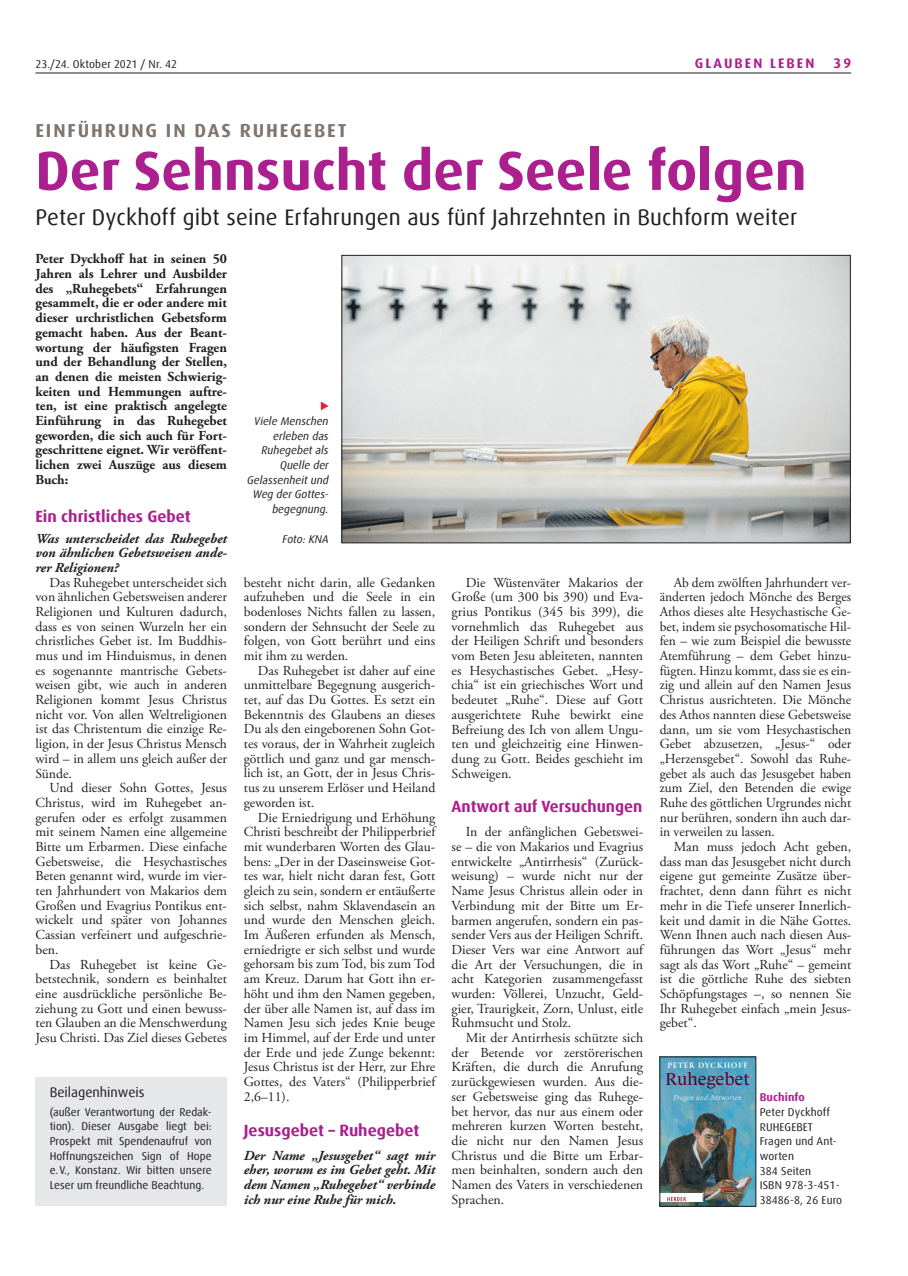
<style>
.page{position:relative;width:908px;height:1276px;background:#fff}
.page>*{position:absolute;margin:0;border:0;box-sizing:border-box;transform-origin:0 0}
.t1{font:700 55px "Dax Offc Pro";color:#ab208e}
.t2{font:22.5px "Dax Offc Pro";letter-spacing:.01em;color:#231f20}
.t3{font:700 18.75px "Dax Offc Pro";letter-spacing:.1em;color:#80756d}
.t4{font:17.5px "Le Monde Journal Std";letter-spacing:.01em;color:#5b0029}
.t5{font:700 16.25px "Dax Offc Pro";color:#ab208e}
.t6{font:13.75px/14.6px "Adobe Garamond Pro";color:#231f20;text-align:justify}
.t7{font:700 13.75px/14.6px "Adobe Garamond Pro";color:#231f20;text-align:justify}
.t8{font:italic 700 13.75px/14.6px "Adobe Garamond Pro";color:#231f20;text-align:justify}
.t9{font:13.75px "Dax Offc Pro";color:#231f20}
.t10{font:700 13.75px "Dax Offc Pro";letter-spacing:.15em;color:#ab208e}
.t11{font:11.25px/14.8px "Dax Offc Pro";letter-spacing:.005em;color:#231f20;text-align:justify}
.t12{font:italic 11.25px/14.8px "Dax Offc Pro";color:#231f20;text-align:right}
.t13{font:700 11.25px "Dax Offc Pro";letter-spacing:.01em;color:#ab208e}
.t14{font:600 8.12px "Pona Display";letter-spacing:.125em;color:#fff}
.t15{font:italic 100 7.5px "Pona Display";letter-spacing:.02em;color:#fff}
</style>
<div class="page">
<hr style="left:35px;top:73px;width:815px;height:1px;background:#231f20">
<div style="left:35px;top:1077px;width:192px;height:129px;background:#e6e7e9"></div>
<img style="left:661px;top:1058px;width:92px;height:146px">
<img style="left:687px;top:1193px;width:29px;height:8px">
<img style="left:661px;top:1193px;width:26px;height:8px">
<div style="left:659px;top:1056px;width:96px;height:150px;border:1px solid #231f20"></div>
<img style="left:343px;top:257px;width:505px;height:284px">
<div style="left:341px;top:255px;width:509px;height:288px;border:1px solid #231f20"></div>
<svg style="left:321px;top:401px;width:7px;height:9px"></svg>
<p class="t11" style="left:35px;top:56px;width:143px">23./24. Oktober 2021 / Nr. 42</p>
<p class="t10" style="left:694px;top:54px;width:121px">GLAUBEN LEBEN</p>
<p class="t10" style="left:833px;top:54px;width:19px">39</p>
<h3 class="t3" style="left:35px;top:119px;width:312px">EINFÜHRUNG IN DAS RUHEGEBET</h3>
<h1 class="t1" style="left:35px;top:135px;width:772px">Der Sehnsucht der Seele folgen</h1>
<h2 class="t2" style="left:35px;top:202px;width:763px">Peter Dyckhoff gibt seine Erfahrungen aus fünf Jahrzehnten in Buchform weiter</h2>
<p class="t7" style="left:35px;top:252px;width:193px">Peter Dyckhoff hat in seinen 50<br>Jahren als Lehrer und Ausbilder des „Ruhegebets“ Erfahrungen gesammelt, die er oder andere mit dieser urchristlichen Gebetsform gemacht haben. Aus der Beant&shy;wortung der häufigsten Fragen und der Behandlung der Stellen, an denen die meisten Schwierig&shy;keiten und Hemmungen auftre&shy;ten, ist eine praktisch angelegte Einführung in das Ruhegebet geworden, die sich auch für Fort&shy;geschrittene eignet. Wir veröffent&shy;lichen zwei Auszüge aus diesem Buch:</p>
<p class="t5" style="left:35px;top:506px;width:157px">Ein christliches Gebet</p>
<p class="t8" style="left:35px;top:531px;width:193px">Was unterscheidet das Ruhegebet von ähnlichen Gebetsweisen ande&shy;rer Religionen?</p>
<p class="t6" style="left:35px;top:575px;width:193px;text-indent:14px">Das Ruhegebet unterscheidet sich von ähnlichen Gebetsweisen anderer Religionen und Kulturen dadurch, dass es von seinen Wurzeln her ein christliches Gebet ist. Im Buddhis&shy;mus und im Hinduismus, in denen es sogenannte mantrische Gebets&shy;weisen gibt, wie auch in anderen Religionen kommt Jesus Christus nicht vor. Von allen Weltreligionen ist das Christentum die einzige Re&shy;ligion, in der Jesus Christus Mensch wird – in allem uns gleich außer der Sünde.</p>
<p class="t6" style="left:35px;top:781px;width:193px;text-indent:14px">Und dieser Sohn Gottes, Jesus Christus, wird im Ruhegebet an&shy;gerufen oder es erfolgt zusammen mit seinem Namen eine allgemeine Bitte um Erbarmen. Diese einfache Gebetsweise, die Hesychastisches Beten genannt wird, wurde im vier&shy;ten Jahrhundert von Makarios dem Großen und Evagrius Pontikus ent&shy;wickelt und später von Johannes Cassian verfeinert und aufgeschrie&shy;ben.</p>
<p class="t6" style="left:35px;top:957px;width:193px;text-indent:14px">Das Ruhegebet ist keine Ge&shy;betstechnik, sondern es beinhaltet eine ausdrückliche persönliche Be&shy;ziehung zu Gott und einen bewuss&shy;ten Glauben an die Menschwerdung Jesu Christi. Das Ziel dieses Gebetes</p>
<p class="t9" style="left:50px;top:1083px;width:96px">Beilagenhinweis</p>
<p class="t11" style="left:50px;top:1104px;width:163px">(außer Verantwortung der Redak&shy;tion). Dieser Ausgabe liegt bei:<br>Prospekt mit Spendenaufruf von Hoffnungszeichen Sign of Hope e.V., Konstanz. Wir bitten unsere Leser um freundliche Beachtung.</p>
<p class="t12" style="left:247px;top:414px;width:83px">Viele Menschen erleben das<br>Ruhegebet als<br>Quelle der<br>Gelassenheit und<br>Weg der Gottes&shy;begegnung.</p>
<p class="t12" style="left:282px;top:531px;width:48px">Foto: KNA</p>
<p class="t6" style="left:244px;top:575px;width:193px">besteht nicht darin, alle Gedanken aufzuheben und die Seele in ein bodenloses Nichts fallen zu lassen, sondern der Sehnsucht der Seele zu folgen, von Gott berührt und eins mit ihm zu werden.</p>
<p class="t6" style="left:244px;top:663px;width:193px;text-indent:14px">Das Ruhegebet ist daher auf eine unmittelbare Begegnung ausgerich&shy;tet, auf das Du Gottes. Es setzt ein Bekenntnis des Glaubens an dieses Du als den eingeborenen Sohn Got&shy;tes voraus, der in Wahrheit zugleich göttlich und ganz und gar mensch&shy;lich ist, an Gott, der in Jesus Chris&shy;tus zu unserem Erlöser und Heiland geworden ist.</p>
<p class="t6" style="left:244px;top:810px;width:193px;text-indent:14px">Die Erniedrigung und Erhöhung Christi beschreibt der Philipperbrief mit wunderbaren Worten des Glau&shy;bens: „Der in der Daseinsweise Got&shy;tes war, hielt nicht daran fest, Gott gleich zu sein, sondern er entäußerte sich selbst, nahm Sklavendasein an und wurde den Menschen gleich.<br>Im Äußeren erfunden als Mensch, erniedrigte er sich selbst und wurde gehorsam bis zum Tod, bis zum Tod am Kreuz. Darum hat Gott ihn er&shy;höht und ihm den Namen gegeben, der über alle Namen ist, auf dass im Namen Jesu sich jedes Knie beuge im Himmel, auf der Erde und unter der Erde und jede Zunge bekennt:<br>Jesus Christus ist der Herr, zur Ehre Gottes, des Vaters“ (Philipperbrief 2,6–11).</p>
<p class="t5" style="left:244px;top:1119px;width:177px">Jesusgebet – Ruhegebet</p>
<p class="t8" style="left:244px;top:1148px;width:193px">Der Name „Jesusgebet“ sagt mir eher, worum es im Gebet geht. Mit dem Namen „Ruhegebet“ verbinde ich nur eine Ruhe für mich.</p>
<p class="t6" style="left:451px;top:575px;width:193px;text-indent:14px">Die Wüstenväter Makarios der Große (um 300 bis 390) und Eva&shy;grius Pontikus (345 bis 399), die vornehmlich das Ruhegebet aus der Heiligen Schrift und besonders vom Beten Jesu ableiteten, nannten es Hesychastisches Gebet. „Hesy&shy;chia“ ist ein griechisches Wort und bedeutet „Ruhe“. Diese auf Gott ausgerichtete Ruhe bewirkt eine Befreiung des Ich von allem Ungu&shy;ten und gleichzeitig eine Hinwen&shy;dung zu Gott. Beides geschieht im Schweigen.</p>
<p class="t5" style="left:451px;top:796px;width:192px">Antwort auf Versuchungen</p>
<p class="t6" style="left:451px;top:825px;width:193px;text-indent:14px">In der anfänglichen Gebetswei&shy;se – die von Makarios und Evagrius entwickelte „Antirrhesis“ (Zurück&shy;weisung) – wurde nicht nur der Name Jesus Christus allein oder in Verbindung mit der Bitte um Er&shy;barmen angerufen, sondern ein pas&shy;sender Vers aus der Heiligen Schrift.<br>Dieser Vers war eine Antwort auf die Art der Versuchungen, die in acht Kategorien zusammengefasst wurden: Völlerei, Unzucht, Geld&shy;gier, Traurigkeit, Zorn, Unlust, eitle Ruhmsucht und Stolz.</p>
<p class="t6" style="left:451px;top:1031px;width:193px;text-indent:14px">Mit der Antirrhesis schützte sich der Betende vor zerstörerischen Kräften, die durch die Anrufung zurückgewiesen wurden. Aus die&shy;ser Gebetsweise ging das Ruhege&shy;bet hervor, das nur aus einem oder mehreren kurzen Worten besteht, die nicht nur den Namen Jesus Christus und die Bitte um Erbar&shy;men beinhalten, sondern auch den Namen des Vaters in verschiedenen Sprachen.</p>
<p class="t6" style="left:659px;top:575px;width:193px;text-indent:14px">Ab dem zwölften Jahrhundert ver&shy;änderten jedoch Mönche des Berges Athos dieses alte Hesychastische Ge&shy;bet, indem sie psychosomatische Hil&shy;fen – wie zum Beispiel die bewusste Atemführung – dem Gebet hinzu&shy;fügten. Hinzu kommt, dass sie es ein&shy;zig und allein auf den Namen Jesus Christus ausrichteten. Die Mönche des Athos nannten diese Gebetsweise dann, um sie vom Hesychastischen Gebet abzusetzen, „Jesus-“ oder „Herzensgebet“. Sowohl das Ruhe&shy;gebet als auch das Jesusgebet haben zum Ziel, den Betenden die ewige Ruhe des göttlichen Urgrundes nicht nur berühren, sondern ihn auch dar&shy;in verweilen zu lassen.</p>
<p class="t6" style="left:659px;top:840px;width:193px;text-indent:14px">Man muss jedoch Acht geben, dass man das Jesusgebet nicht durch eigene gut gemeinte Zusätze über&shy;frachtet, denn dann führt es nicht mehr in die Tiefe unserer Innerlich&shy;keit und damit in die Nähe Gottes.<br>Wenn Ihnen auch nach diesen Aus&shy;führungen das Wort „Jesus“ mehr sagt als das Wort „Ruhe“ – gemeint ist die göttliche Ruhe des siebten Schöpfungstages –, so nennen Sie Ihr Ruhegebet einfach „mein Jesus&shy;gebet“.</p>
<p class="t14" style="left:667px;top:1059px;width:82px">PETER DYCKHOFF</p>
<p class="t15" style="left:673px;top:1092px;width:70px">Fragen und Antworten</p>
<p class="t4" style="left:665px;top:1069px;width:86px">Ruhegebet</p>
<p class="t13" style="left:759px;top:1090px;width:47px">Buchinfo</p>
<p class="t11" style="left:759px;top:1104px;width:84px;text-align:left">Peter Dyckhoff<br>RUHEGEBET<br>Fragen und Ant&shy;worten<br>384 Seiten<br>ISBN 978-3-451-<br>38486-8, 26 Euro</p>
</div>
